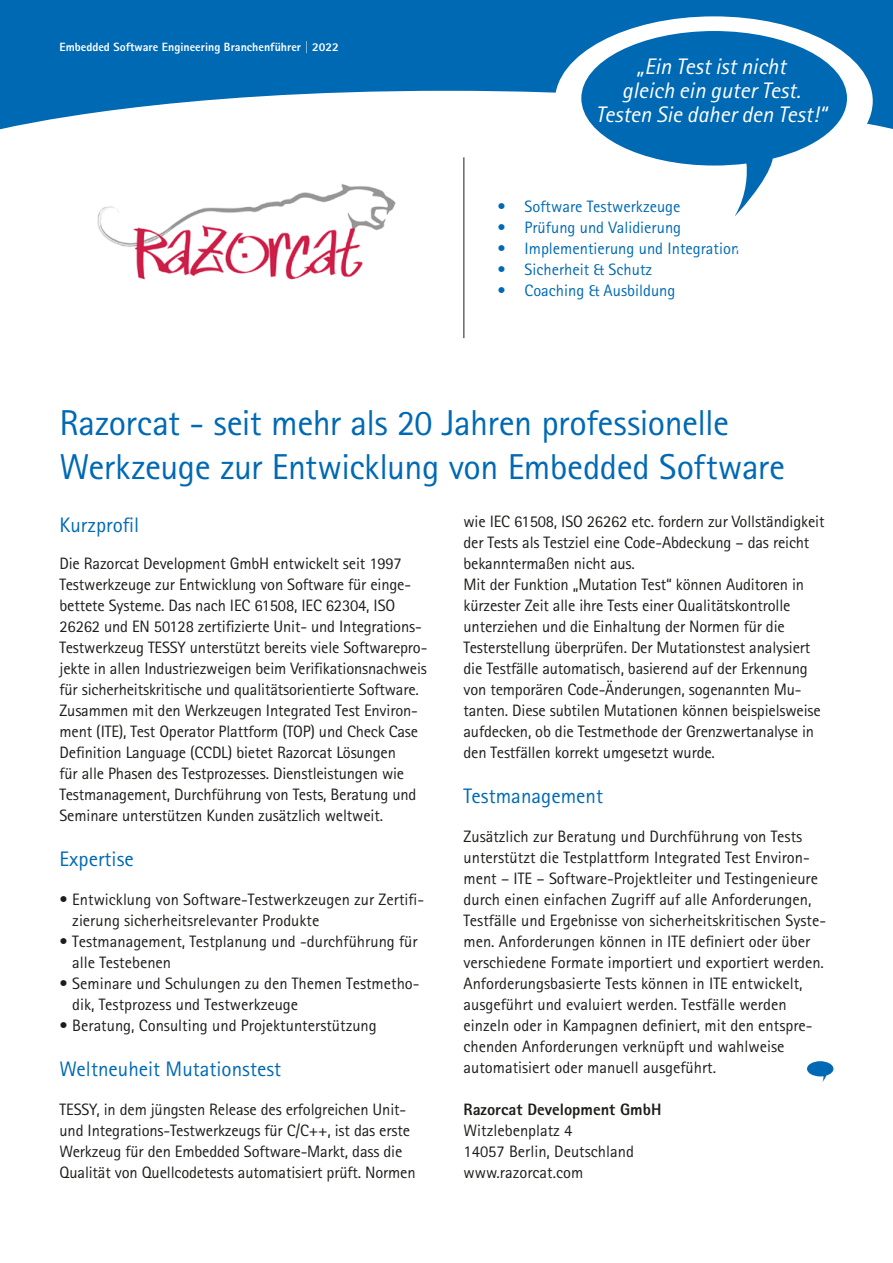
<style>
.page{position:relative;width:893px;height:1263px;background:#fff}
.page>*{position:absolute;margin:0;border:0;box-sizing:border-box;transform-origin:0 0}
.t1{font:36px/43.5px "Rotis Sans Serif Std";letter-spacing:-.015em;color:#0069b4}
.t2{font:italic 22.5px/24px "Rotis Sans Serif Std";color:#fff;text-align:center}
.t3{font:21px "Rotis Sans Serif Std";color:#0069b4}
.t4{font:16.5px/21px "Rotis Sans Serif Std";letter-spacing:-.01em;color:#1d1d1b}
.t5{font:16.5px "Rotis Sans Serif Std";color:#0069b4}
.t6{font:800 16.5px "Rotis Sans Serif Std";color:#1d1d1b}
.t7{font:800 12px "Rotis Sans Serif Std";color:#fff}
</style>
<div class="page">
<svg style="left:0;top:0;width:893px;height:130px;fill:#0069b4"></svg>
<svg style="left:807px;top:1061px;width:26px;height:21px"></svg>
<hr style="left:463px;top:157px;width:1px;height:181px;background:#1d1d1b">
<img style="left:97px;top:184px;width:299px;height:96px">
<svg style="left:554px;top:16px;width:319px;height:114px"></svg>
<svg style="left:581px;top:31px;width:266px;height:186px;fill:#0069b4"></svg>
<p class="t7" style="left:60px;top:39px;width:281px">Embedded Software Engineering Branchenführer | 2022</p>
<h2 class="t2" style="left:596px;top:55px;width:233px">„Ein Test ist nicht<br>gleich ein guter Test.<br>Testen Sie daher den Test!“</h2>
<p class="t5" style="left:497px;top:197px;width:185px">• Software Testwerkzeuge</p>
<p class="t5" style="left:497px;top:218px;width:185px">• Prüfung und Validierung</p>
<p class="t5" style="left:497px;top:239px;width:243px">• Implementierung und Integration</p>
<p class="t5" style="left:497px;top:260px;width:156px">• Sicherheit &amp; Schutz</p>
<p class="t5" style="left:497px;top:281px;width:179px">• Coaching &amp; Ausbildung</p>
<h1 class="t1" style="left:60px;top:401px;width:727px">Razorcat - seit mehr als 20 Jahren professionelle<br>Werkzeuge zur Entwicklung von Embedded Software</h1>
<p class="t3" style="left:60px;top:513px;width:81px">Kurzprofil</p>
<p class="t4" style="left:60px;top:553px;width:369px">Die Razorcat Development GmbH entwickelt seit 1997<br>Testwerkzeuge zur Entwicklung von Software für einge&shy;bettete Systeme. Das nach IEC 61508, IEC 62304, ISO 26262 und EN 50128 zertifizierte Unit- und Integrations-Testwerkzeug TESSY unterstützt bereits viele Softwarepro&shy;jekte in allen Industriezweigen beim Verifikationsnachweis für sicherheitskritische und qualitätsorientierte Software.<br>Zusammen mit den Werkzeugen Integrated Test Environ&shy;ment (ITE), Test Operator Plattform (TOP) und Check Case Definition Language (CCDL) bietet Razorcat Lösungen<br>für alle Phasen des Testprozesses. Dienstleistungen wie Testmanagement, Durchführung von Tests, Beratung und Seminare unterstützen Kunden zusätzlich weltweit.</p>
<p class="t3" style="left:60px;top:847px;width:76px">Expertise</p>
<p class="t4" style="left:72px;top:889px;width:353px;text-indent:-13px">• Entwicklung von Software-Testwerkzeugen zur Zertifi&shy;zierung sicherheitsrelevanter Produkte</p>
<p class="t4" style="left:72px;top:931px;width:347px;text-indent:-13px">• Testmanagement, Testplanung und -durchführung für alle Testebenen</p>
<p class="t4" style="left:72px;top:973px;width:349px;text-indent:-13px">• Seminare und Schulungen zu den Themen Testmetho&shy;dik, Testprozess und Testwerkzeuge</p>
<p class="t4" style="left:60px;top:1015px;width:319px">• Beratung, Consulting und Projektunterstützung</p>
<p class="t3" style="left:60px;top:1057px;width:223px">Weltneuheit Mutationstest</p>
<p class="t4" style="left:60px;top:1099px;width:358px">TESSY, in dem jüngsten Release des erfolgreichen Unit&shy;und Integrations-Testwerkzeugs für C/C++, ist das erste Werkzeug für den Embedded Software-Markt, dass die Qualität von Quellcodetests automatisiert prüft. Normen</p>
<p class="t4" style="left:463px;top:511px;width:363px">wie IEC 61508, ISO 26262 etc. fordern zur Vollständigkeit der Tests als Testziel eine Code-Abdeckung – das reicht bekanntermaßen nicht aus.<br>Mit der Funktion „Mutation Test“ können Auditoren in kürzester Zeit alle ihre Tests einer Qualitätskontrolle unterziehen und die Einhaltung der Normen für die Testerstellung überprüfen. Der Mutationstest analysiert die Testfälle automatisch, basierend auf der Erkennung von temporären Code-Änderungen, sogenannten Mu&shy;tanten. Diese subtilen Mutationen können beispielsweise aufdecken, ob die Testmethode der Grenzwertanalyse in den Testfällen korrekt umgesetzt wurde.</p>
<p class="t3" style="left:463px;top:784px;width:141px">Testmanagement</p>
<p class="t4" style="left:463px;top:826px;width:364px">Zusätzlich zur Beratung und Durchführung von Tests unterstützt die Testplattform Integrated Test Environ&shy;ment – ITE – Software-Projektleiter und Testingenieure durch einen einfachen Zugriff auf alle Anforderungen, Testfälle und Ergebnisse von sicherheitskritischen Syste&shy;men. Anforderungen können in ITE definiert oder über verschiedene Formate importiert und exportiert werden.<br>Anforderungsbasierte Tests können in ITE entwickelt, ausgeführt und evaluiert werden. Testfälle werden einzeln oder in Kampagnen definiert, mit den entspre&shy;chenden Anforderungen verknüpft und wahlweise automatisiert oder manuell ausgeführt.</p>
<p class="t6" style="left:463px;top:1099px;width:199px">Razorcat Development GmbH</p>
<p class="t4" style="left:463px;top:1120px;width:172px">Witzlebenplatz 4<br>14057 Berlin, Deutschland www.razorcat.com</p>
</div>
